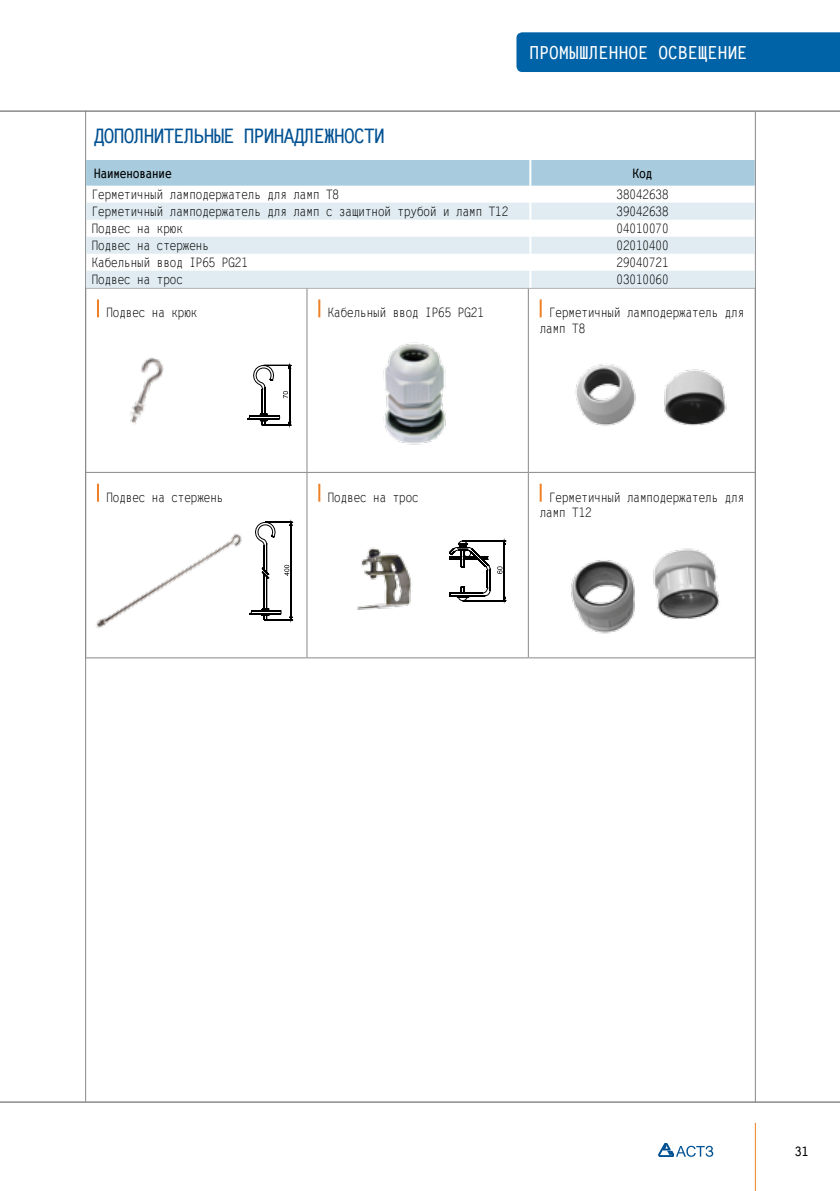
<style>
.page{position:relative;width:840px;height:1191px;background:#fff}
.page>*{position:absolute;margin:0;border:0;box-sizing:border-box;transform-origin:0 0}
.t1{font:700 20px "Letter Gothic";color:#005193}
.t2{font:700 18px "Letter Gothic";letter-spacing:.05em;color:#fff}
.t3{font:13px/15.6px "Letter Gothic";color:#000}
.t4{font:700 13px "Letter Gothic";letter-spacing:-.005em;color:#000}
</style>
<div class="page">
<svg style="left:658px;top:1143px;width:55px;height:13px"></svg>
<hr style="left:754px;top:1123px;width:1px;height:68px;background:#ee8027">
<hr style="left:0;top:1101px;width:839px;height:1px;background:#87888a">
<hr style="left:0;top:111px;width:839px;height:1px;background:#87888a">
<hr style="left:754px;top:112px;width:1px;height:990px;background:#87888a">
<hr style="left:85px;top:111px;width:1px;height:990px;background:#87888a">
<div style="left:516px;top:32px;width:323px;height:40px;background:#0062a7"></div>
<hr style="left:306px;top:288px;width:1px;height:184px;background:#87888a">
<hr style="left:527px;top:288px;width:1px;height:184px;background:#87888a">
<hr style="left:85px;top:472px;width:222px;height:1px;background:#87888a">
<hr style="left:307px;top:472px;width:221px;height:1px;background:#87888a">
<hr style="left:306px;top:473px;width:1px;height:184px;background:#87888a">
<hr style="left:528px;top:472px;width:227px;height:1px;background:#87888a">
<hr style="left:527px;top:473px;width:1px;height:184px;background:#87888a">
<hr style="left:85px;top:657px;width:222px;height:1px;background:#87888a">
<hr style="left:307px;top:657px;width:221px;height:1px;background:#87888a">
<hr style="left:528px;top:657px;width:227px;height:1px;background:#87888a">
<svg style="left:97px;top:299px;width:2px;height:18px"></svg>
<svg style="left:318px;top:299px;width:2px;height:18px"></svg>
<svg style="left:539px;top:299px;width:2px;height:18px"></svg>
<svg style="left:97px;top:484px;width:2px;height:18px"></svg>
<svg style="left:318px;top:484px;width:2px;height:18px"></svg>
<svg style="left:539px;top:484px;width:2px;height:18px"></svg>
<img style="left:357px;top:547px;width:54px;height:63px">
<img style="left:575px;top:364px;width:152px;height:62px">
<img style="left:571px;top:548px;width:149px;height:86px">
<svg style="left:249px;top:521px;width:44px;height:99px"></svg>
<svg style="left:247px;top:364px;width:45px;height:62px"></svg>
<img style="left:130px;top:357px;width:34px;height:67px">
<svg style="left:86px;top:160px;width:668px;height:128px"></svg>
<svg style="left:449px;top:540px;width:57px;height:61px"></svg>
<img style="left:96px;top:533px;width:146px;height:96px">
<img style="left:383px;top:342px;width:63px;height:103px">
<h2 class="t2" style="left:529px;top:42px;width:218px">ПРОМЫШЛЕННОЕ ОСВЕЩЕНИЕ</h2>
<h1 class="t1" style="left:94px;top:123px;width:292px">ДОПОЛНИТЕЛЬНЫЕ ПРИНАДЛЕЖНОСТИ</h1>
<p class="t4" style="left:94px;top:165px;width:79px">Наименование</p>
<p class="t4" style="left:632px;top:165px;width:21px">Код</p>
<p class="t3" style="left:92px;top:187px;width:248px">Герметичный ламподержатель для ламп Т8</p>
<p class="t3" style="left:616px;top:187px;width:53px">38042638</p>
<p class="t3" style="left:92px;top:204px;width:417px">Герметичный ламподержатель для ламп с защитной трубой и ламп Т12</p>
<p class="t3" style="left:616px;top:204px;width:53px">39042638</p>
<p class="t3" style="left:92px;top:221px;width:92px">Подвес на крюк</p>
<p class="t3" style="left:616px;top:221px;width:53px">04010070</p>
<p class="t3" style="left:92px;top:238px;width:118px">Подвес на стержень</p>
<p class="t3" style="left:616px;top:238px;width:53px">02010400</p>
<p class="t3" style="left:92px;top:255px;width:157px">Кабельный ввод IP65 PG21</p>
<p class="t3" style="left:616px;top:255px;width:53px">29040721</p>
<p class="t3" style="left:92px;top:272px;width:92px">Подвес на трос</p>
<p class="t3" style="left:616px;top:272px;width:53px">03010060</p>
<p class="t3" style="left:106px;top:305px;width:92px">Подвес на крюк</p>
<p class="t3" style="left:327px;top:305px;width:157px">Кабельный ввод IP65 PG21</p>
<p class="t3" style="left:539px;top:305px;width:206px;text-indent:9px">Герметичный ламподержатель для ламп Т8</p>
<p class="t3" style="left:106px;top:489px;width:118px">Подвес на стержень</p>
<p class="t3" style="left:327px;top:489px;width:92px">Подвес на трос</p>
<p class="t3" style="left:539px;top:489px;width:206px;text-indent:9px">Герметичный ламподержатель для ламп Т12</p>
<p class="t4" style="left:794px;top:1142px;width:14px">31</p>
</div>
